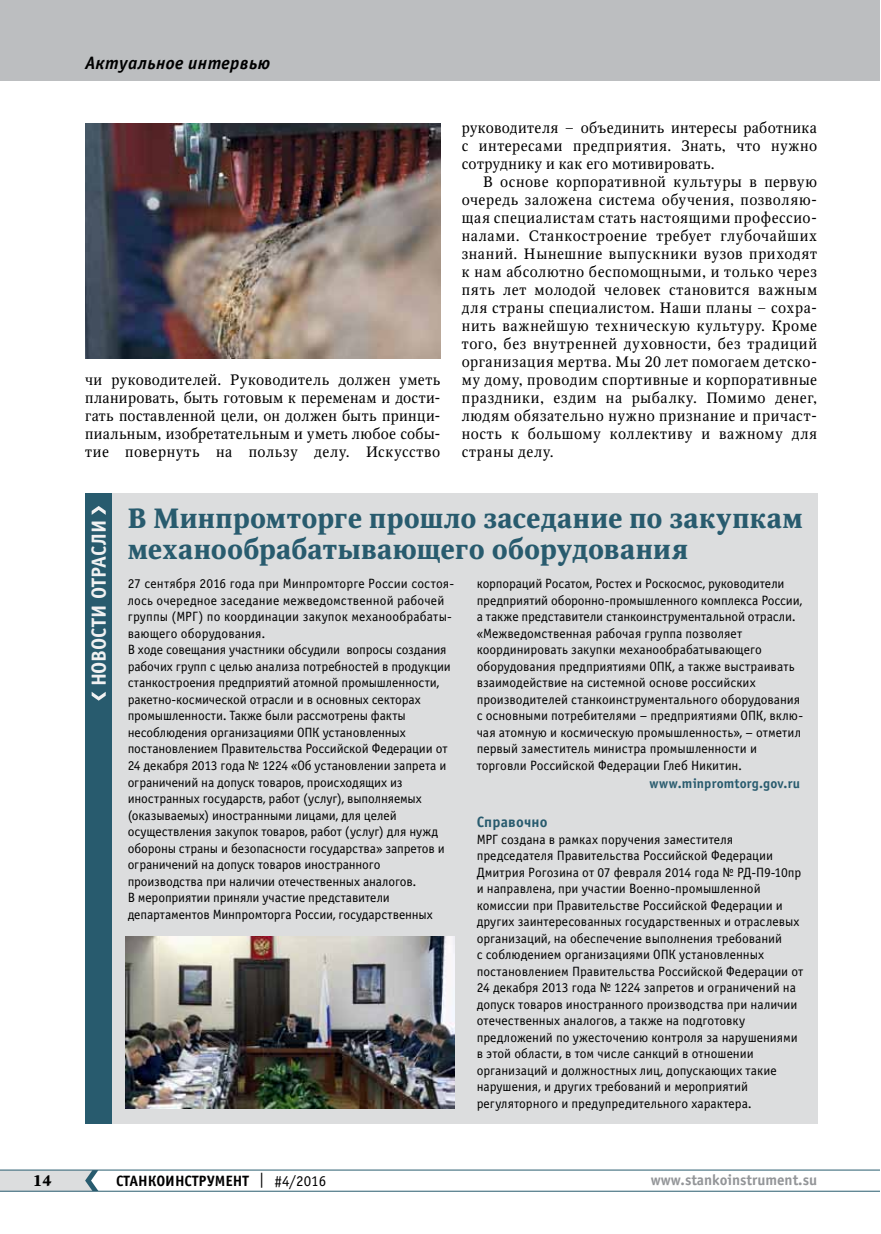
<style>
.page{position:relative;width:881px;height:1234px;background:#fff}
.page>*{position:absolute;margin:0;border:0;box-sizing:border-box;transform-origin:0 0}
.t1{font:700 27.75px/31.5px "Octava";letter-spacing:.005em;color:#285b6e}
.t2{font:700 20.4px "Officina Sans C";color:#f1f1f2}
.t3{font:italic 700 18px "Officina Sans C";letter-spacing:.015em;color:#000}
.t4{font:15px/18px "Octava";letter-spacing:.03em;color:#000;text-align:justify}
.t5{font:700 15px "Officina Sans C";color:#000}
.t6{font:700 15px "Officina Sans C";color:#939598}
.t7{font:700 15px "Officina Sans C";letter-spacing:.015em;color:#285b6e}
.t8{font:700 15px "Octava";color:#000}
.t9{font:13.5px/16.5px "Officina Sans C";letter-spacing:-.005em;color:#000}
.t10{font:700 13.5px "Officina Sans C";letter-spacing:.015em;color:#285b6e}
.s1{font-weight:400}
</style>
<div class="page">
<hr style="left:0;top:1190px;width:880px;height:1px;background:#285b6e">
<hr style="left:0;top:1169px;width:880px;height:1px;background:#285b6e">
<svg style="left:0;top:1169px;width:98px;height:21px;background:#cbd1d4"></svg>
<div style="left:0;top:0;width:880px;height:81px;background:#bcbec0"></div>
<img style="left:85px;top:124px;width:355px;height:234px">
<div style="left:85px;top:493px;width:731px;height:630px;background:#dcddde"></div>
<div style="left:85px;top:493px;width:26px;height:630px;background:#285b6e"></div>
<svg style="left:92px;top:692px;width:14px;height:8px"></svg>
<svg style="left:92px;top:506px;width:14px;height:8px"></svg>
<img style="left:126px;top:936px;width:328px;height:171px">
<h3 class="t3" style="left:85px;top:53px;width:187px">Актуальное интервью</h3>
<p class="t4" style="left:85px;top:371px;width:357px">чи руководителей. Руководитель должен уметь планировать, быть готовым к переменам и дости&shy;гать поставленной цели, он должен быть принци&shy;пиальным, изобретательным и уметь любое собы&shy;тие повернуть на пользу делу. Искусство</p>
<p class="t4" style="left:461px;top:119px;width:357px">руководителя – объединить интересы работника с интересами предприятия. Знать, что нужно сотруднику и как его мотивировать.</p>
<p class="t4" style="left:461px;top:173px;width:357px;text-indent:21px">В основе корпоративной культуры в первую очередь заложена система обучения, позволяю&shy;щая специалистам стать настоящими профессио&shy;налами. Станкостроение требует глубочайших знаний. Нынешние выпускники вузов приходят к нам абсолютно беспомощными, и только через пять лет молодой человек становится важным для страны специалистом. Наши планы − сохра&shy;нить важнейшую техническую культуру. Кроме того, без внутренней духовности, без традиций организация мертва. Мы 20 лет помогаем детско&shy;му дому, проводим спортивные и корпоративные праздники, ездим на рыбалку. Помимо денег, людям обязательно нужно признание и причаст&shy;ность к большому коллективу и важному для страны делу.</p>
<h2 class="t2" style="left:87px;top:686px;width:168px;rotate:-90deg">НОВОСТИ ОТРАСЛИ</h2>
<h1 class="t1" style="left:128px;top:502px;width:676px">В Минпромторге прошло заседание по закупкам механообрабатывающего оборудования</h1>
<p class="t9" style="left:128px;top:575px;width:328px">27 сентября 2016 года при Минпромторге России состоя&shy;лось очередное заседание межведомственной рабочей группы (МРГ) по координации закупок механообрабаты&shy;вающего оборудования.<br>В ходе совещания участники обсудили вопросы создания рабочих групп с целью анализа потребностей в продукции станкостроения предприятий атомной промышленности, ракетно-космической отрасли и в основных секторах промышленности. Также были рассмотрены факты несоблюдения организациями ОПК установленных постановлением Правительства Российской Федерации от 24 декабря 2013 года № 1224 «Об установлении запрета и ограничений на допуск товаров, происходящих из иностранных государств, работ (услуг), выполняемых (оказываемых) иностранными лицами, для целей осуществления закупок товаров, работ (услуг) для нужд обороны страны и безопасности государства» запретов и ограничений на допуск товаров иностранного производства при наличии отечественных аналогов.<br>В мероприятии приняли участие представители департаментов Минпромторга России, государственных</p>
<p class="t9" style="left:476px;top:575px;width:328px">корпораций Росатом, Ростех и Роскосмос, руководители предприятий оборонно-промышленного комплекса России, а также представители станкоинструментальной отрасли. «Межведомственная рабочая группа позволяет координировать закупки механообрабатывающего оборудования предприятиями ОПК, а также выстраивать взаимодействие на системной основе российских производителей станкоинструментального оборудования с основными потребителями – предприятиями ОПК, вклю&shy;чая атомную и космическую промышленность», – отметил первый заместитель министра промышленности и торговли Российской Федерации Глеб Никитин.</p>
<p class="t10" style="left:649px;top:775px;width:152px">www.minpromtorg.gov.ru</p>
<p class="t7" style="left:476px;top:813px;width:72px">Справочно</p>
<p class="t9" style="left:476px;top:831px;width:328px">МРГ создана в рамках поручения заместителя председателя Правительства Российской Федерации Дмитрия Рогозина от 07 февраля 2014 года № РД-П9-10пр и направлена, при участии Военно-промышленной комиссии при Правительстве Российской Федерации и других заинтересованных государственных и отраслевых организаций, на обеспечение выполнения требований<br>с соблюдением организациями ОПК установленных постановлением Правительства Российской Федерации от 24 декабря 2013 года № 1224 запретов и ограничений на допуск товаров иностранного производства при наличии отечественных аналогов, а также на подготовку предложений по ужесточению контроля за нарушениями в этой области, в том числе санкций в отношении организаций и должностных лиц, допускающих такие нарушения, и других требований и мероприятий регуляторного и предупредительного характера.</p>
<p class="t8" style="left:33px;top:1170px;width:20px">14</p>
<p class="t5" style="left:116px;top:1171px;width:211px">СТАНКОИНСТРУМЕНТ <span class="s1">| #4/2016</span></p>
<p class="t6" style="left:650px;top:1171px;width:168px">www.stankoinstrument.su</p>
</div>
